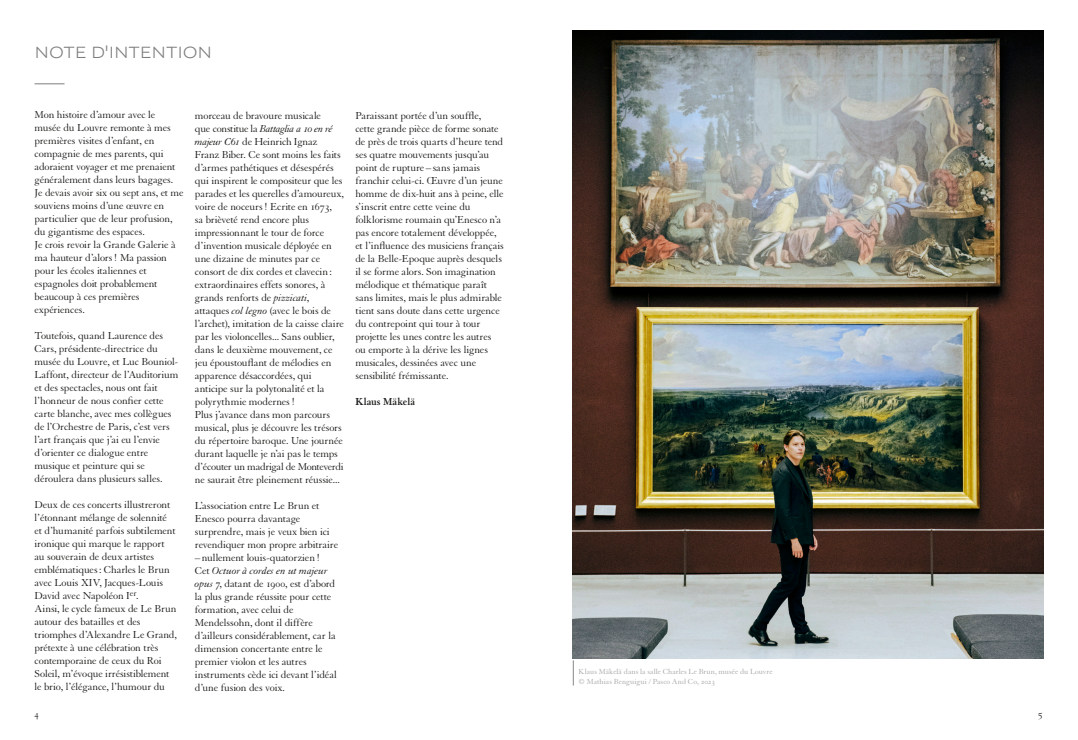
<style>
.page{position:relative;width:1078px;height:740px;background:#fff}
.page>*{position:absolute;margin:0;border:0;box-sizing:border-box;transform-origin:0 0}
.t1{font:16px "Louvre Sans Reg";letter-spacing:-.01em;color:#7c7c7c}
.t2{font:11px/13px "Granjon LT Std";letter-spacing:-.015em;color:#1d1d1b}
.t3{font:700 11px "Granjon LT Std";letter-spacing:.01em;color:#1d1d1b}
.t4{font:10px "Granjon LT Std";color:#1d1d1b}
.t5{font:8px/9.6px "Granjon LT Std";letter-spacing:.005em;color:#a7a7a6}
.s1{font-style:italic}
</style>
<div class="page">
<svg style="left:573px;top:660px;width:1px;height:25px"></svg>
<svg style="left:35px;top:84px;width:29px;height:1px"></svg>
<img style="left:572px;top:31px;width:471px;height:627px">
<h1 class="t1" style="left:35px;top:42px;width:179px">N OTE D'INTENTION</h1>
<p class="t2" style="left:35px;top:108px;width:150px">Mon histoire d’amour avec le musée du Louvre remonte à mes premières visites d’enfant, en compagnie de mes parents, qui adoraient voyager et me prenaient généralement dans leurs bagages.<br>Je devais avoir six ou sept ans, et me souviens moins d’une œuvre en particulier que de leur profusion, du gigantisme des espaces.<br>Je crois revoir la Grande Galerie à ma hauteur d’alors! Ma passion pour les écoles italiennes et espagnoles doit probablement beaucoup à ces premières expériences.</p>
<p class="t2" style="left:35px;top:329px;width:146px">Toutefois, quand Laurence des<br>Cars, présidente-directrice du musée du Louvre, et Luc Bouniol-<br>Laffont, directeur de l’Auditorium et des spectacles, nous ont fait l’honneur de nous confier cette carte blanche, avec mes collègues de l’Orchestre de Paris, c’est vers l’art français que j’ai eu l’envie d’orienter ce dialogue entre musique et peinture qui se déroulera dans plusieurs salles.</p>
<p class="t2" style="left:35px;top:498px;width:144px">Deux de ces concerts illustreront l’étonnant mélange de solennité et d’humanité parfois subtilement ironique qui marque le rapport au souverain de deux artistes emblématiques: Charles le Brun avec Louis XIV, Jacques-Louis<br>David avec Napoléon I<sup>er</sup>.<br>Ainsi, le cycle fameux de Le Brun autour des batailles et des triomphes d’Alexandre Le Grand, prétexte à une célébration très contemporaine de ceux du Roi<br>Soleil, m’évoque irrésistiblement le brio, l’élégance, l’humour du</p>
<p class="t4" style="left:34px;top:708px;width:6px">4</p>
<p class="t2" style="left:195px;top:109px;width:151px">morceau de bravoure musicale<br>que constitue la <span class="s1">Battaglia a 10 en ré majeur C61</span> de Heinrich Ignaz Franz Biber. Ce sont moins les faits d’armes pathétiques et désespérés qui inspirent le compositeur que les parades et les querelles d’amoureux, voire de noceurs! Ecrite en 1673,<br>sa brièveté rend encore plus impressionnant le tour de force d’invention musicale déployée en une dizaine de minutes par ce consort de dix cordes et clavecin: extraordinaires effets sonores, à grands renforts de <span class="s1">pizzicati</span>, attaques <span class="s1">col legno</span> (avec le bois de l’archet), imitation de la caisse claire par les violoncelles... Sans oublier, dans le deuxième mouvement, ce jeu époustouflant de mélodies en apparence désaccordées, qui anticipe sur la polytonalité et la polyrythmie modernes!<br>Plus j’avance dans mon parcours musical, plus je découvre les trésors du répertoire baroque. Une journée durant laquelle je n’ai pas le temps d’écouter un madrigal de Monteverdi ne saurait être pleinement réussie...</p>
<p class="t2" style="left:195px;top:499px;width:145px">L’association entre Le Brun et<br>Enesco pourra davantage surprendre, mais je veux bien ici revendiquer mon propre arbitraire –nullement louis-quatorzien!<br>Cet <span class="s1">Octuor à cordes en ut majeur opus 7</span>, datant de 1900, est d’abord la plus grande réussite pour cette formation, avec celui de<br>Mendelssohn, dont il diffère d’ailleurs considérablement, car la dimension concertante entre le premier violon et les autres instruments cède ici devant l’idéal d’une fusion des voix.</p>
<p class="t2" style="left:355px;top:109px;width:150px">Paraissant portée d’un souffle,<br>cette grande pièce de forme sonate de près de trois quarts d’heure tend ses quatre mouvements jusqu’au point de rupture–sans jamais franchir celui-ci. Œuvre d’un jeune homme de dix-huit ans à peine, elle s’inscrit entre cette veine du folklorisme roumain qu’Enesco n’a pas encore totalement développée, et l’influence des musiciens français de la Belle-Epoque auprès desquels il se forme alors. Son imagination mélodique et thématique paraît sans limites, mais le plus admirable tient sans doute dans cette urgence du contrepoint qui tour à tour projette les unes contre les autres ou emporte à la dérive les lignes musicales, dessinées avec une sensibilité frémissante.</p>
<p class="t3" style="left:355px;top:395px;width:61px">Klaus Mäkelä</p>
<p class="t5" style="left:578px;top:667px;width:195px">Klaus Mäkelä dans la salle Charles Le Brun, musée du Louvre © Mathias Benguigui / Pasco And Co, 2023</p>
<p class="t4" style="left:1037px;top:708px;width:6px">5</p>
</div>
